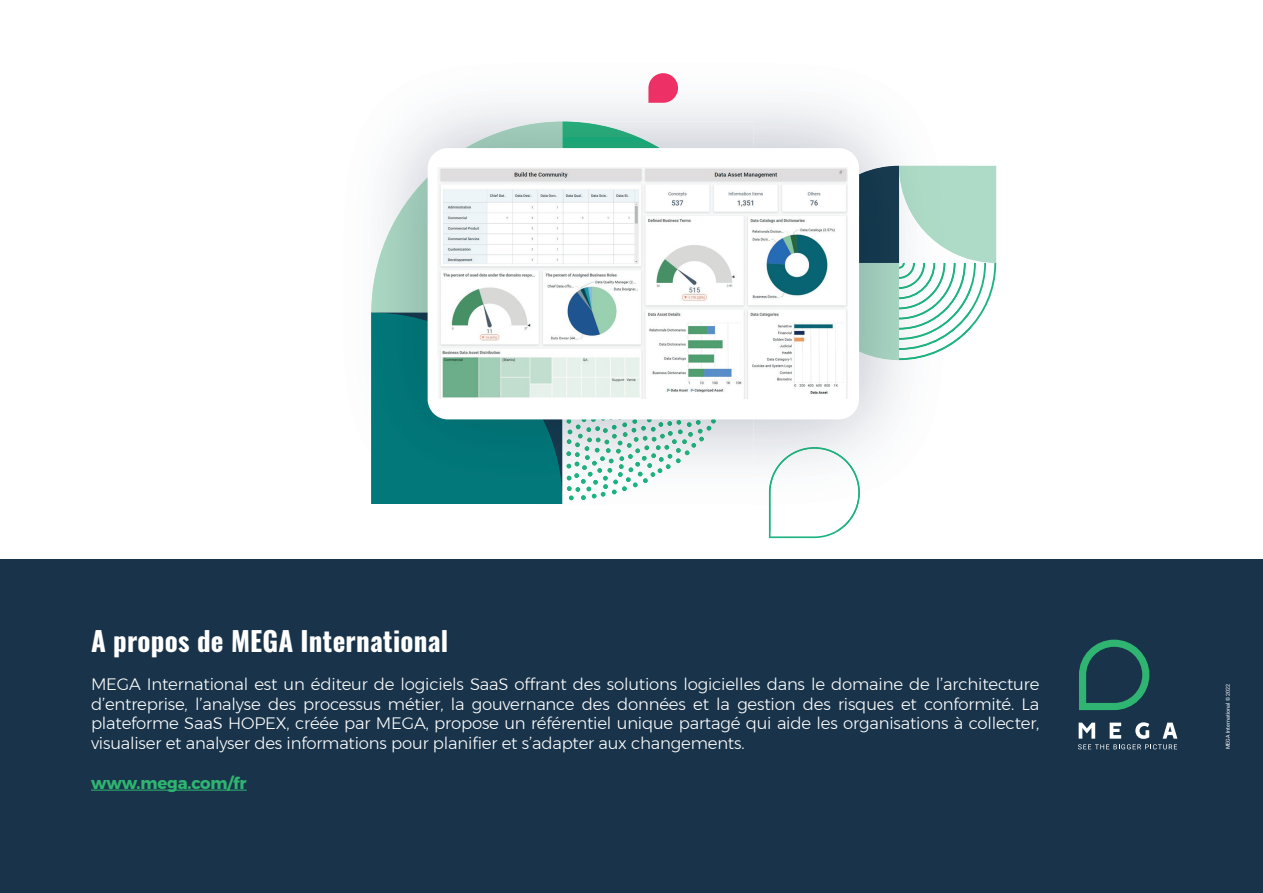
<style>
.page{position:relative;width:1263px;height:893px;background:#fff}
.page>*{position:absolute;margin:0;border:0;box-sizing:border-box;transform-origin:0 0}
.t1{font:27px "Oswald";letter-spacing:.01em;color:#fff}
.t2{font:300 16.5px/19.8px "Montserrat";letter-spacing:-.01em;color:#fff;text-align:justify}
.t3{font:700 16.5px "Montserrat";letter-spacing:-.01em;color:#2fb570}
.t4{font:5.4px "Roboto";color:#fff}
</style>
<div class="page">
<div style="left:0;top:560px;width:1263px;height:333px;background:#18334a"></div>
<hr style="left:91px;top:790px;width:156px;height:1px;background:#2fb570">
<svg style="left:1079px;top:640px;width:70px;height:70px"></svg>
<svg style="left:1078px;top:722px;width:99px;height:27px"></svg>
<svg style="left:769px;top:531px;width:70px;height:7px"></svg>
<svg style="left:371px;top:122px;width:383px;height:382px"></svg>
<img style="left:769px;top:447px;width:91px;height:84px">
<svg style="left:859px;top:166px;width:137px;height:194px"></svg>
<div style="left:428px;top:148px;width:431px;height:271px;background:#fff;border-radius:20px"></div>
<svg style="left:648px;top:73px;width:30px;height:30px"></svg>
<img style="left:439px;top:167px;width:409px;height:231px">
<h1 class="t1" style="left:91px;top:617px;width:359px">A propos de MEGA International</h1>
<p class="t2" style="left:91px;top:674px;width:950px">MEGA International est un éditeur de logiciels SaaS offrant des solutions logicielles dans le domaine de l’architecture d’entreprise, l’analyse des processus métier, la gouvernance des données et la gestion des risques et conformité. La plateforme SaaS HOPEX, créée par MEGA, propose un référentiel unique partagé qui aide les organisations à collecter, visualiser et analyser des informations pour planifier et s’adapter aux changements.</p>
<p class="t3" style="left:91px;top:770px;width:157px">www.mega.com/fr</p>
<p class="t4" style="left:1224px;top:749px;width:67px;rotate:-90deg">MEGA International © 2022</p>
</div>
